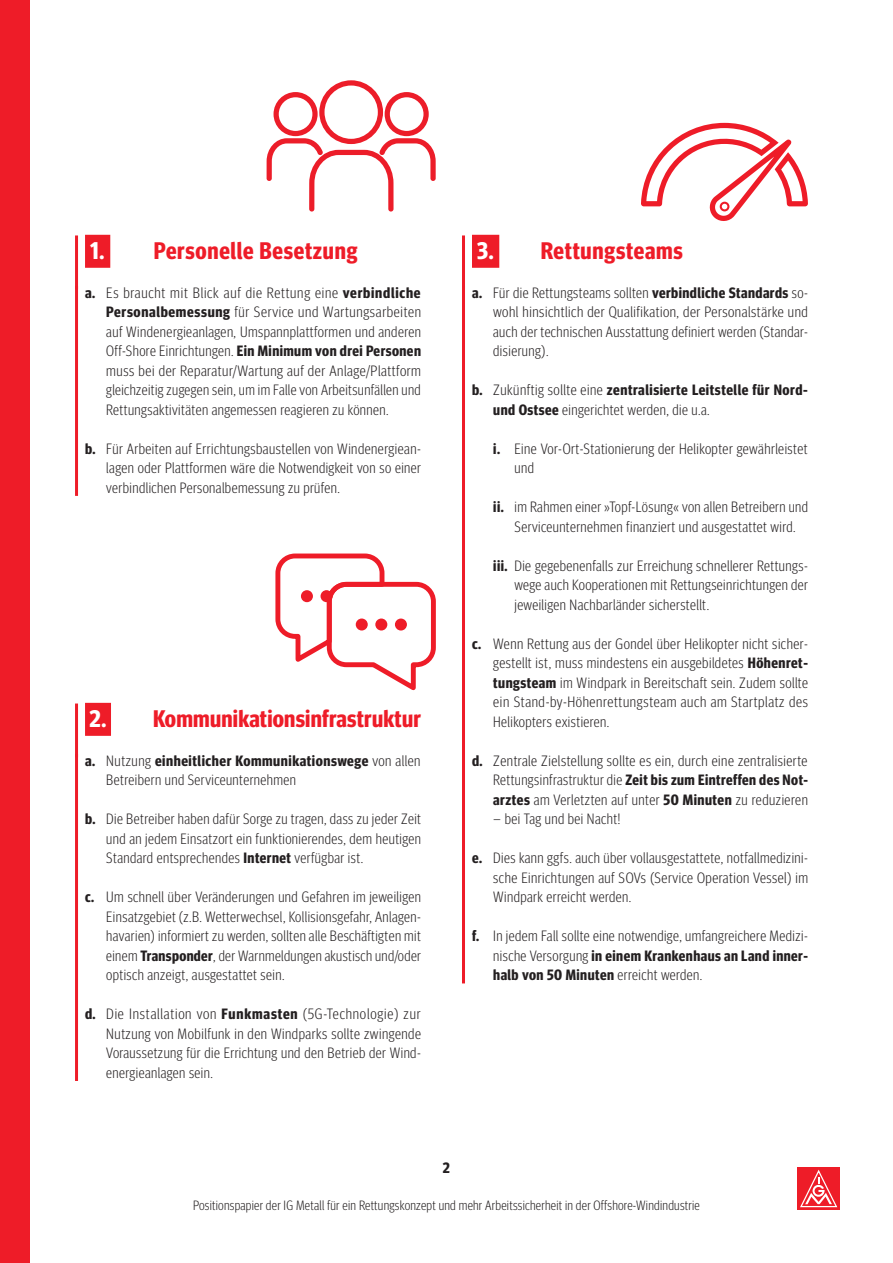
<style>
.page{position:relative;width:893px;height:1263px;background:#fff}
.page>*{position:absolute;margin:0;border:0;box-sizing:border-box;transform-origin:0 0}
.t1{font:700 condensed 24px "Meta Headline Pro";letter-spacing:.015em;color:#ee1c28}
.t2{font:300 condensed 15px/19.5px "Meta Headline Pro";letter-spacing:.03em;color:#231f20;text-align:justify}
.t3{font:700 condensed 15px "Meta Headline Pro";color:#231f20}
.t4{font:300 condensed 13.5px "Meta Headline Pro";letter-spacing:.02em;color:#231f20}
.s1{color:#fff}
.s2{font-weight:700}
</style>
<div class="page">
<div style="left:797px;top:1167px;width:43px;height:43px;background:#ee1c28"></div>
<svg style="left:800px;top:1169px;width:38px;height:39px"></svg>
<div style="left:0;top:0;width:30px;height:1263px;background:#ee1c28"></div>
<hr style="left:75px;top:235px;width:3px;height:54px;background:#ee1c28">
<div style="left:85px;top:235px;width:25px;height:33px;background:#ee1c28"></div>
<hr style="left:75px;top:286px;width:3px;height:210px;background:#ee1c28">
<hr style="left:75px;top:703px;width:3px;height:54px;background:#ee1c28">
<div style="left:85px;top:703px;width:26px;height:33px;background:#ee1c28"></div>
<hr style="left:75px;top:754px;width:3px;height:327px;background:#ee1c28">
<hr style="left:462px;top:235px;width:3px;height:54px;background:#ee1c28">
<div style="left:472px;top:235px;width:27px;height:33px;background:#ee1c28"></div>
<hr style="left:462px;top:286px;width:3px;height:697px;background:#ee1c28">
<svg style="left:641px;top:123px;width:167px;height:98px"></svg>
<svg style="left:267px;top:80px;width:169px;height:132px"></svg>
<svg style="left:275px;top:553px;width:161px;height:138px"></svg>
<h1 class="t1" style="left:90px;top:232px;width:269px"><span class="s1">1.</span> Personelle Besetzung</h1>
<p class="t2" style="left:106px;top:282px;width:316px;text-indent:-21px"><span class="s2">a.</span> Es braucht mit Blick auf die Rettung eine <span class="s2">verbindliche Personalbemessung</span> für Service und Wartungsarbeiten auf Windenergieanlagen, Umspannplattformen und anderen Off-Shore Einrichtungen. <span class="s2">Ein Minimum von drei Personen </span>muss bei der Reparatur/Wartung auf der Anlage/Plattform gleichzeitig zugegen sein, um im Falle von Arbeitsunfällen und Rettungsaktivitäten angemessen reagieren zu können.</p>
<p class="t2" style="left:106px;top:438px;width:316px;text-indent:-21px"><span class="s2">b.</span> Für Arbeiten auf Errichtungsbaustellen von Windenergiean&shy;lagen oder Plattformen wäre die Notwendigkeit von so einer verbindlichen Personalbemessung zu prüfen.</p>
<h1 class="t1" style="left:90px;top:700px;width:333px"><span class="s1">2.</span> Kommunikationsinfrastruktur</h1>
<p class="t2" style="left:106px;top:750px;width:316px;text-indent:-21px"><span class="s2">a.</span> Nutzung <span class="s2">einheitlicher Kommunikationswege</span> von allen<br>Betreibern und Serviceunternehmen</p>
<p class="t2" style="left:106px;top:808px;width:316px;text-indent:-21px"><span class="s2">b.</span> Die Betreiber haben dafür Sorge zu tragen, dass zu jeder Zeit und an jedem Einsatzort ein funktionierendes, dem heutigen Standard entsprechendes <span class="s2">Internet</span> verfügbar ist.</p>
<p class="t2" style="left:106px;top:886px;width:316px;text-indent:-21px"><span class="s2">c.</span> Um schnell über Veränderungen und Gefahren im jeweiligen Einsatzgebiet (z.B. Wetterwechsel, Kollisionsgefahr, Anlagen&shy;havarien) informiert zu werden, sollten alle Beschäftigten mit einem <span class="s2">Transponder</span>, der Warnmeldungen akustisch und/oder optisch anzeigt, ausgestattet sein.</p>
<p class="t2" style="left:106px;top:1003px;width:316px;text-indent:-21px"><span class="s2">d.</span> Die Installation von <span class="s2">Funkmasten</span> (5G-Technologie) zur Nutzung von Mobilfunk in den Windparks sollte zwingende Voraussetzung für die Errichtung und den Betrieb der Wind&shy;energieanlagen sein.</p>
<h1 class="t1" style="left:477px;top:232px;width:207px"><span class="s1">3.</span> Rettungsteams</h1>
<p class="t2" style="left:493px;top:282px;width:316px;text-indent:-21px"><span class="s2">a.</span> Für die Rettungsteams sollten <span class="s2">verbindliche Standards</span> so&shy;wohl hinsichtlich der Qualifikation, der Personalstärke und auch der technischen Ausstattung definiert werden (Standar&shy;disierung).</p>
<p class="t2" style="left:493px;top:379px;width:316px;text-indent:-21px"><span class="s2">b.</span> Zukünftig sollte eine <span class="s2">zentralisierte Leitstelle für Nord&shy;und Ostsee</span> eingerichtet werden, die u.a.</p>
<p class="t2" style="left:514px;top:438px;width:295px;text-indent:-21px"><span class="s2">i.</span> Eine Vor-Ort-Stationierung der Helikopter gewährleistet und</p>
<p class="t2" style="left:493px;top:496px;width:316px;text-align:center"><span class="s2">ii.</span> im Rahmen einer »Topf-Lösung« von allen Betreibern und<br>Serviceunternehmen finanziert und ausgestattet wird.</p>
<p class="t2" style="left:514px;top:555px;width:295px;text-indent:-21px"><span class="s2">iii.</span> Die gegebenenfalls zur Erreichung schnellerer Rettungs&shy;wege auch Kooperationen mit Rettungseinrichtungen der jeweiligen Nachbarländer sicherstellt.</p>
<p class="t2" style="left:493px;top:633px;width:316px;text-indent:-21px"><span class="s2">c.</span> Wenn Rettung aus der Gondel über Helikopter nicht sicher&shy;gestellt ist, muss mindestens ein ausgebildetes <span class="s2">Höhenret&shy;tungsteam</span> im Windpark in Bereitschaft sein. Zudem sollte ein Stand-by-Höhenrettungsteam auch am Startplatz des Helikopters existieren.</p>
<p class="t2" style="left:493px;top:750px;width:316px;text-indent:-21px"><span class="s2">d.</span> Zentrale Zielstellung sollte es ein, durch eine zentralisierte Rettungsinfrastruktur die <span class="s2">Zeit bis zum Eintreffen des Not&shy;arztes</span> am Verletzten auf unter <span class="s2">50 Minuten</span> zu reduzieren</p>
<p class="t2" style="left:493px;top:808px;width:129px">– bei Tag und bei Nacht!</p>
<p class="t2" style="left:493px;top:847px;width:316px;text-indent:-21px"><span class="s2">e.</span> Dies kann ggfs. auch über vollausgestattete, notfallmedizini&shy;sche Einrichtungen auf SOVs (Service Operation Vessel) im Windpark erreicht werden.</p>
<p class="t2" style="left:493px;top:925px;width:316px;text-indent:-21px"><span class="s2">f.</span> In jedem Fall sollte eine notwendige, umfangreichere Medizi&shy;nische Versorgung <span class="s2">in einem Krankenhaus an Land inner&shy;halb von 50 Minuten</span> erreicht werden.</p>
<p class="t3" style="left:443px;top:1156px;width:9px">2</p>
<p class="t4" style="left:193px;top:1195px;width:508px">Positionspapier der IG Metall für ein Rettungskonzept und mehr Arbeitssicherheit in der Offshore-Windindustrie</p>
</div>
